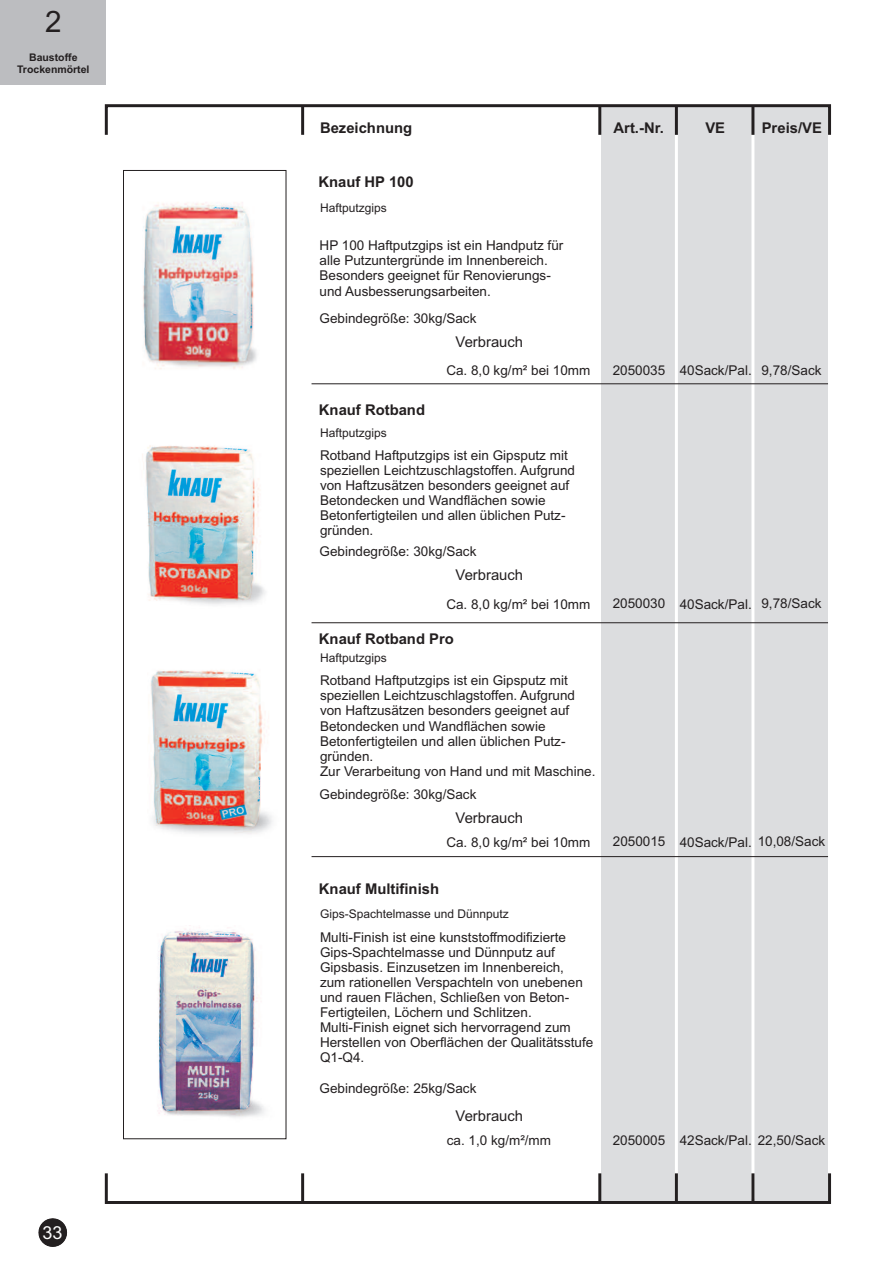
<style>
.page{position:relative;width:893px;height:1263px;background:#fff}
.page>*{position:absolute;margin:0;border:0;box-sizing:border-box;transform-origin:0 0}
.t1{font:29.55px "Arial";color:#231f20}
.t2{font:18px "Arial";color:#fff}
.t3{font:700 14.85px "Arial";color:#231f20}
.t4{font:14.85px "Arial";color:#231f20}
.t5{font:13.5px/15.1px "Arial";color:#231f20}
.t6{font:12px "Arial";color:#231f20}
.t7{font:700 10.5px/11.7px "Arial";color:#231f20;text-align:center}
</style>
<div class="page">
<img style="left:150px;top:670px;width:123px;height:164px">
<img style="left:123px;top:925px;width:164px;height:215px">
<div style="left:123px;top:170px;width:163px;height:969px;border:1px solid #231f20"></div>
<div style="left:601px;top:106px;width:227px;height:1097px;background:#dcdddf"></div>
<hr style="left:675px;top:135px;width:3px;height:1064px;background:#fff">
<hr style="left:751px;top:135px;width:3px;height:1064px;background:#fff">
<div style="left:105px;top:104px;width:726px;height:32px;border:3px solid #231f20"></div>
<hr style="left:301px;top:106px;width:3px;height:29px;background:#231f20">
<hr style="left:751px;top:106px;width:3px;height:29px;background:#231f20">
<hr style="left:675px;top:106px;width:3px;height:29px;background:#231f20">
<hr style="left:598px;top:106px;width:3px;height:29px;background:#231f20">
<div style="left:105px;top:1172px;width:726px;height:32px;border:3px solid #231f20"></div>
<hr style="left:301px;top:1173px;width:3px;height:29px;background:#231f20">
<hr style="left:751px;top:1173px;width:3px;height:29px;background:#231f20">
<hr style="left:675px;top:1173px;width:3px;height:29px;background:#231f20">
<hr style="left:598px;top:1173px;width:3px;height:29px;background:#231f20">
<hr style="left:311px;top:383px;width:517px;height:1px;background:#231f20">
<hr style="left:311px;top:622px;width:517px;height:1px;background:#231f20">
<div style="left:0;top:0;width:106px;height:84px;background:#bcbdc0"></div>
<svg style="left:39px;top:1218px;width:28px;height:29px"></svg>
<img style="left:143px;top:202px;width:114px;height:167px">
<img style="left:142px;top:445px;width:123px;height:160px">
<hr style="left:311px;top:856px;width:517px;height:1px;background:#231f20">
<h1 class="t1" style="left:45px;top:11px;width:18px">2</h1>
<p class="t7" style="left:17px;top:53px;width:74px">Baustoffe<br>Trockenmörtel</p>
<h2 class="t2" style="left:42px;top:1226px;width:22px">33</h2>
<p class="t3" style="left:320px;top:122px;width:94px">Bezeichnung</p>
<p class="t3" style="left:613px;top:122px;width:52px">Art.-Nr.</p>
<p class="t3" style="left:705px;top:122px;width:21px">VE</p>
<p class="t3" style="left:761px;top:122px;width:62px">Preis/VE</p>
<p class="t3" style="left:318px;top:176px;width:97px">Knauf HP 100</p>
<p class="t6" style="left:320px;top:203px;width:68px">Haftputzgips</p>
<p class="t5" style="left:319px;top:239px;width:245px">HP 100 Haftputzgips ist ein Handputz für alle Putzuntergründe im Innenbereich.<br>Besonders geeignet für Renovierungs&shy;und Ausbesserungsarbeiten.</p>
<p class="t5" style="left:319px;top:312px;width:158px">Gebindegröße: 30kg/Sack</p>
<p class="t4" style="left:455px;top:336px;width:69px">Verbrauch</p>
<p class="t5" style="left:446px;top:364px;width:146px">Ca. 8,0 kg/m² bei 10mm</p>
<p class="t5" style="left:612px;top:364px;width:54px">2050035</p>
<p class="t5" style="left:761px;top:364px;width:62px">9,78/Sack</p>
<p class="t5" style="left:679px;top:364px;width:74px">40Sack/Pal.</p>
<p class="t3" style="left:319px;top:404px;width:108px">Knauf Rotband</p>
<p class="t6" style="left:320px;top:428px;width:68px">Haftputzgips</p>
<p class="t5" style="left:320px;top:449px;width:256px">Rotband Haftputzgips ist ein Gipsputz mit speziellen Leichtzuschlagstoffen. Aufgrund von Haftzusätzen besonders geeignet auf Betondecken und Wandflächen sowie Betonfertigteilen und allen üblichen Putz&shy;gründen.</p>
<p class="t5" style="left:319px;top:545px;width:158px">Gebindegröße: 30kg/Sack</p>
<p class="t4" style="left:455px;top:570px;width:69px">Verbrauch</p>
<p class="t5" style="left:446px;top:598px;width:146px">Ca. 8,0 kg/m² bei 10mm</p>
<p class="t5" style="left:612px;top:597px;width:54px">2050030</p>
<p class="t5" style="left:761px;top:597px;width:62px">9,78/Sack</p>
<p class="t5" style="left:679px;top:598px;width:74px">40Sack/Pal.</p>
<p class="t3" style="left:319px;top:634px;width:136px">Knauf Rotband Pro</p>
<p class="t6" style="left:320px;top:653px;width:68px">Haftputzgips</p>
<p class="t5" style="left:320px;top:674px;width:277px">Rotband Haftputzgips ist ein Gipsputz mit speziellen Leichtzuschlagstoffen. Aufgrund von Haftzusätzen besonders geeignet auf Betondecken und Wandflächen sowie Betonfertigteilen und allen üblichen Putz&shy;gründen.<br>Zur Verarbeitung von Hand und mit Maschine.</p>
<p class="t5" style="left:319px;top:788px;width:158px">Gebindegröße: 30kg/Sack</p>
<p class="t4" style="left:455px;top:812px;width:69px">Verbrauch</p>
<p class="t5" style="left:446px;top:836px;width:146px">Ca. 8,0 kg/m² bei 10mm</p>
<p class="t5" style="left:613px;top:835px;width:54px">2050015</p>
<p class="t5" style="left:679px;top:836px;width:147px">40Sack/Pal. 10,08/Sack</p>
<p class="t3" style="left:319px;top:883px;width:122px">Knauf Multifinish</p>
<p class="t6" style="left:320px;top:909px;width:190px">Gips-Spachtelmasse und Dünnputz</p>
<p class="t5" style="left:320px;top:931px;width:275px">Multi-Finish ist eine kunststoffmodifizierte Gips-Spachtelmasse und Dünnputz auf Gipsbasis. Einzusetzen im Innenbereich,<br>zum rationellen Verspachteln von unebenen und rauen Flächen, Schließen von Beton-Fertigteilen, Löchern und Schlitzen.<br>Multi-Finish eignet sich hervorragend zum Herstellen von Oberflächen der Qualitätsstufe Q1-Q4.</p>
<p class="t5" style="left:319px;top:1082px;width:158px">Gebindegröße: 25kg/Sack</p>
<p class="t4" style="left:455px;top:1110px;width:69px">Verbrauch</p>
<p class="t5" style="left:447px;top:1134px;width:106px">ca. 1,0 kg/m²/mm</p>
<p class="t5" style="left:612px;top:1134px;width:54px">2050005</p>
<p class="t5" style="left:679px;top:1134px;width:147px">42Sack/Pal. 22,50/Sack</p>
</div>
